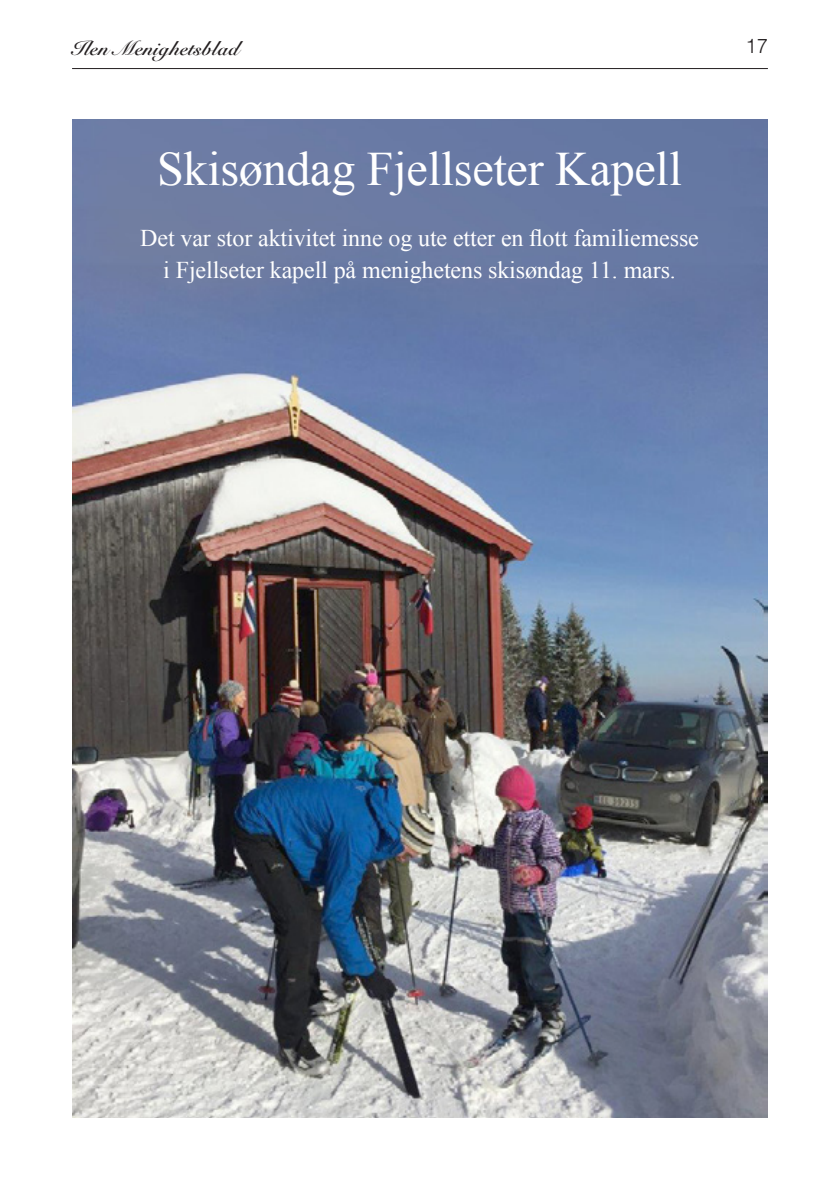
<style>
.page{position:relative;width:840px;height:1191px;background:#fff}
.page>*{position:absolute;margin:0;border:0;box-sizing:border-box;transform-origin:0 0}
.t1{font:48px "Times New Roman";letter-spacing:-.005em;color:#fff}
.t2{font:24px "Times New Roman";letter-spacing:-.005em;color:#fff}
.t3{font:20px "Snell Roundhand Bold Script";letter-spacing:.02em;color:#231f20}
.t4{font:300 20px "Helvetica LT Std";color:#231f20}
</style>
<div class="page">
<hr style="left:72px;top:68px;width:695px;height:1px;background:#231f20">
<img style="left:72px;top:119px;width:695px;height:998px">
<p class="t3" style="left:72px;top:36px;width:168px">Ilen Menighetsblad</p>
<p class="t4" style="left:745px;top:33px;width:24px">17</p>
<p class="t1" style="left:157px;top:137px;width:526px">Skisøndag Fjellseter Kapell</p>
<p class="t2" style="left:140px;top:222px;width:560px">Det var stor aktivitet inne og ute etter en flott familiemesse</p>
<p class="t2" style="left:163px;top:254px;width:514px">i Fjellseter kapell på menighetens skisøndag 11. mars.</p>
</div>
